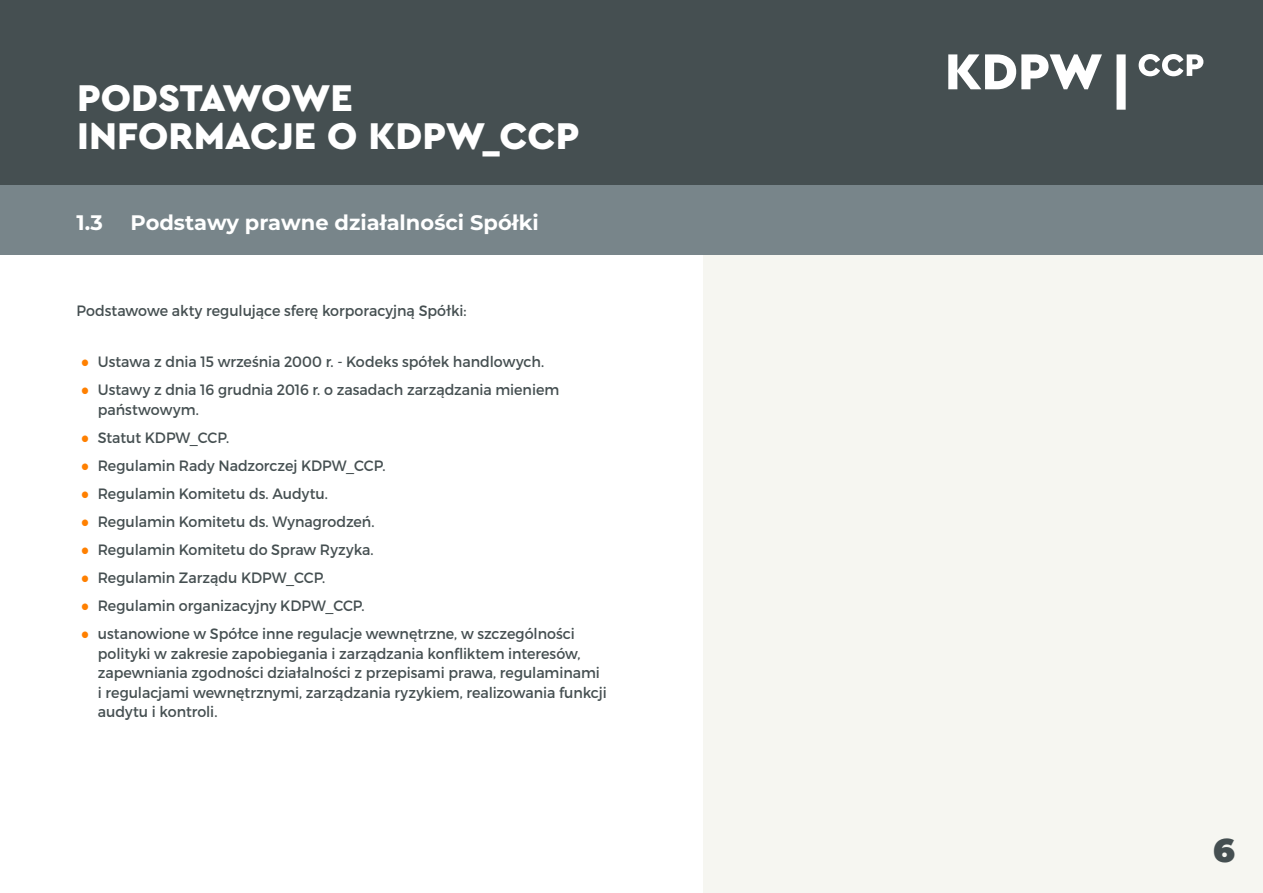
<style>
.page{position:relative;width:1263px;height:893px;background:#fff}
.page>*{position:absolute;margin:0;border:0;box-sizing:border-box;transform-origin:0 0}
.t1{font:900 39px/37.5px "Cera Basic";color:#fff}
.t2{font:900 33px "Montserrat";color:#454f51}
.t3{font:700 21px "Montserrat";color:#fff}
.t4{font:15px/19.5px "Montserrat";letter-spacing:-.005em;color:#454f51;scale:.95 1}
.s1{font-family:"Calibri";color:#ff8000}
</style>
<div class="page">
<div style="left:0;top:0;width:1263px;height:185px;background:#454f51"></div>
<div style="left:0;top:185px;width:1263px;height:70px;background:#78858a"></div>
<div style="left:704px;top:256px;width:559px;height:637px;background:#f6f6f1"></div>
<svg style="left:948px;top:54px;width:154px;height:35px"></svg>
<svg style="left:1116px;top:54px;width:87px;height:56px"></svg>
<h1 class="t1" style="left:77px;top:79px;width:504px">PODSTAWOWE<br>INFORMACJE O KDPW_CCP</h1>
<h3 class="t3" style="left:77px;top:207px;width:28px">1.3</h3>
<h3 class="t3" style="left:131px;top:207px;width:410px">Podstawy prawne działalności Spółki</h3>
<p class="t4" style="left:77px;top:301px;width:412px">Podstawowe akty regulujące sferę korporacyjną Spółki:</p>
<p class="t4" style="left:81px;top:352px;width:489px"><span class="s1">●</span> Ustawa z dnia 15 września 2000 r. - Kodeks spółek handlowych.</p>
<p class="t4" style="left:98px;top:380px;width:487px;text-indent:-17px"><span class="s1">●</span> Ustawy z dnia 16 grudnia 2016 r. o zasadach zarządzania mieniem państwowym.</p>
<p class="t4" style="left:81px;top:428px;width:158px"><span class="s1">●</span> Statut KDPW_CCP.</p>
<p class="t4" style="left:81px;top:456px;width:322px"><span class="s1">●</span> Regulamin Rady Nadzorczej KDPW_CCP.</p>
<p class="t4" style="left:81px;top:484px;width:262px"><span class="s1">●</span> Regulamin Komitetu ds. Audytu.</p>
<p class="t4" style="left:81px;top:512px;width:311px"><span class="s1">●</span> Regulamin Komitetu ds. Wynagrodzeń.</p>
<p class="t4" style="left:81px;top:540px;width:310px"><span class="s1">●</span> Regulamin Komitetu do Spraw Ryzyka.</p>
<p class="t4" style="left:81px;top:568px;width:259px"><span class="s1">●</span> Regulamin Zarządu KDPW_CCP.</p>
<p class="t4" style="left:81px;top:596px;width:300px"><span class="s1">●</span> Regulamin organizacyjny KDPW_CCP.</p>
<p class="t4" style="left:98px;top:624px;width:537px;text-indent:-17px"><span class="s1">●</span> ustanowione w Spółce inne regulacje wewnętrzne, w szczególności polityki w zakresie zapobiegania i zarządzania konfliktem interesów, zapewniania zgodności działalności z przepisami prawa, regulaminami i regulacjami wewnętrznymi, zarządzania ryzykiem, realizowania funkcji audytu i kontroli.</p>
<h2 class="t2" style="left:1213px;top:826px;width:23px">6</h2>
</div>
